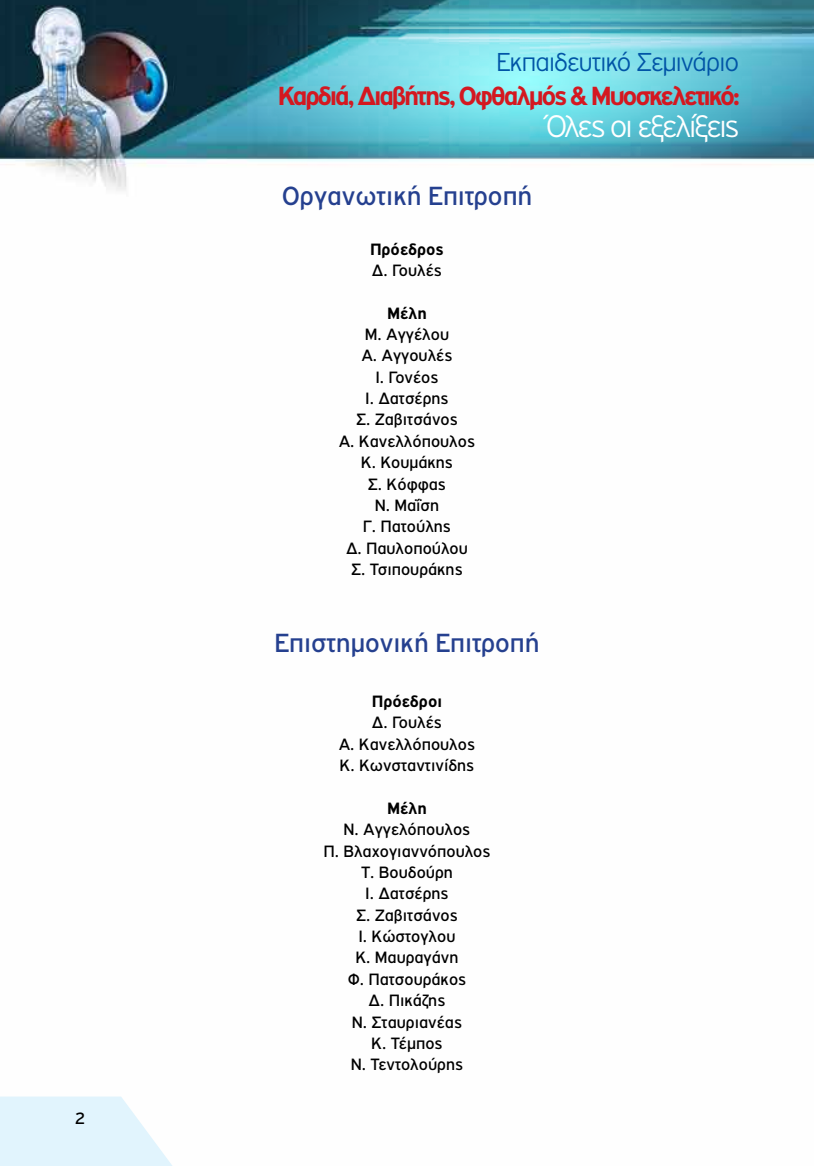
<style>
.page{position:relative;width:814px;height:1166px;background:#fff}
.page>*{position:absolute;margin:0;border:0;box-sizing:border-box;transform-origin:0 0}
.t1{font:300 33.25px "PF Highway Gothic";letter-spacing:-.06em;color:#fff}
.t2{font:700 28px "PF Highway Gothic";letter-spacing:-.08em;color:#d41820}
.t3{font:28px "PF Highway Gothic";color:#25408f}
.t4{font:300 27.65px "PF Highway Gothic";letter-spacing:-.03em;color:#0054a6}
.t5{font:17.5px/21.3px "PF Highway Gothic";color:#000;text-align:center}
.t6{font:700 17.5px "PF Highway Gothic";color:#000}
</style>
<div class="page">
<img style="left:0;top:0;width:200px;height:191px">
<svg style="left:200px;top:0;width:614px;height:165px;background:#5caebd"></svg>
<svg style="left:0;top:1096px;width:172px;height:70px"></svg>
<p class="t5" style="left:74px;top:1107px;width:13px">2</p>
<h3 class="t4" style="left:496px;top:48px;width:244px">Εκπαιδευτικό Σεµινάριο</h3>
<h1 class="t1" style="left:546px;top:109px;width:195px">Όλες οι εξελίξεις</h1>
<h2 class="t2" style="left:278px;top:81px;width:464px">Καρδιά, ∆ιαβήτης, Οφθαλµός &amp; Μυοσκελετικό:</h2>
<h2 class="t3" style="left:282px;top:181px;width:252px">Οργανωτική Επιτροπή</h2>
<p class="t6" style="left:370px;top:239px;width:75px">Πρόεδρος</p>
<p class="t5" style="left:372px;top:259px;width:72px">Δ. Γουλές</p>
<p class="t6" style="left:387px;top:303px;width:41px">Μέλη</p>
<p class="t5" style="left:339px;top:323px;width:138px">Μ. Αγγέλου<br>Α. Αγγουλές<br>Ι. Γονέος<br>Ι. Δατσέρης<br>Σ. Ζαβιτσάνος<br>Α. Κανελλόπουλος<br>Κ. Κουμάκης<br>Σ. Κόφφας<br>Ν. Μαΐση<br>Γ. Πατούλης<br>Δ. Παυλοπούλου<br>Σ. Τσιπουράκης</p>
<h2 class="t3" style="left:274px;top:627px;width:266px">Επιστημονική Επιτροπή</h2>
<p class="t6" style="left:372px;top:692px;width:72px">Πρόεδροι</p>
<p class="t5" style="left:339px;top:712px;width:138px">Δ. Γουλές<br>Α. Κανελλόπουλος<br>Κ. Κωνσταντινίδης</p>
<p class="t6" style="left:387px;top:798px;width:41px">Μέλη</p>
<p class="t5" style="left:323px;top:819px;width:169px">Ν. Αγγελόπουλος<br>Π. Βλαχογιαννόπουλος<br>Τ. Βουδούρη<br>Ι. Δατσέρης<br>Σ. Ζαβιτσάνος<br>Ι. Κώστογλου<br>Κ. Μαυραγάνη<br>Φ. Πατσουράκος<br>Δ. Πικάζης<br>Ν. Σταυριανέας<br>Κ. Τέμπος<br>Ν. Τεντολούρης</p>
</div>
